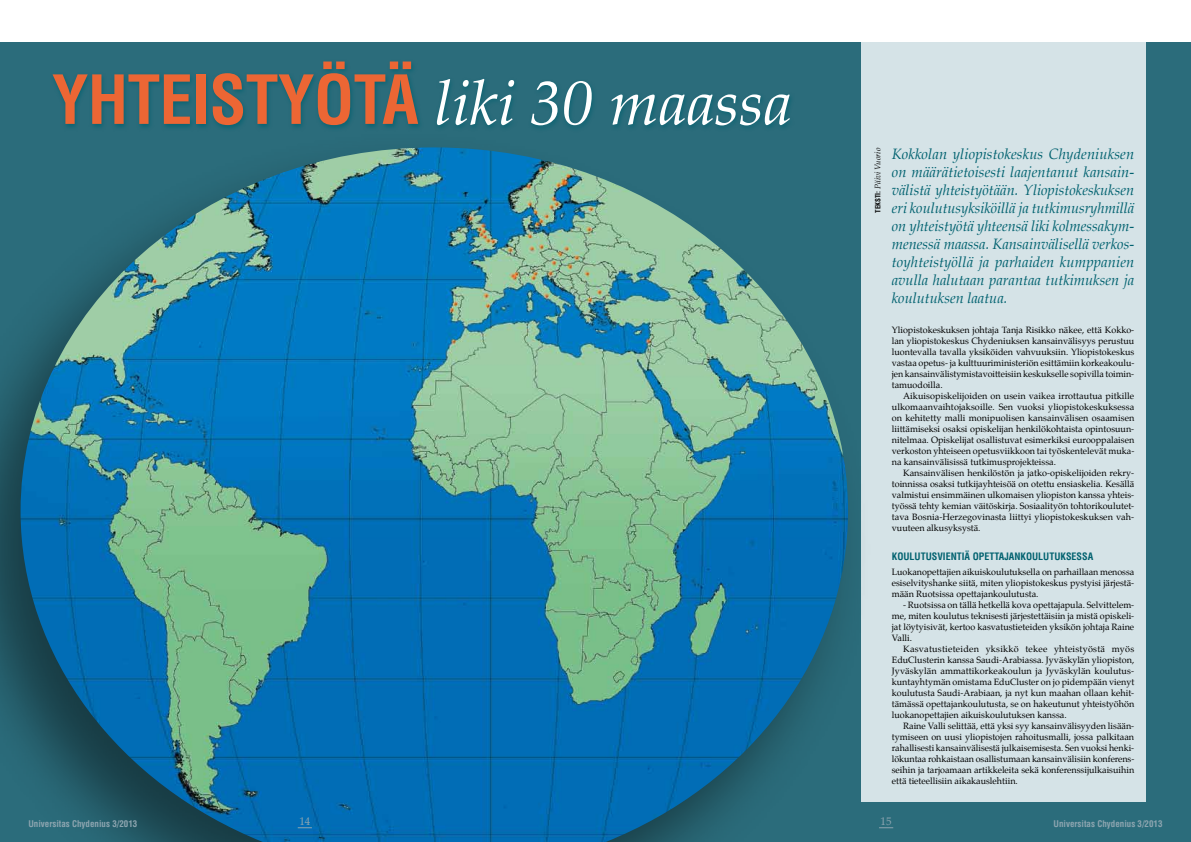
<style>
.page{position:relative;width:1191px;height:842px;background:#fff}
.page>*{position:absolute;margin:0;border:0;box-sizing:border-box;transform-origin:0 0}
.t1{font:700 condensed 66px "Helvetica";color:#ec6634}
.t2{font:italic 63px "Palatino";color:#fff}
.t3{font:italic 14.7px/18px "Palatino";color:#00616f;text-align:justify}
.t4{font:11px "Palatino";color:#8da5b0}
.t5{font:700 condensed 10px "Helvetica";color:#00616f}
.t6{font:9px/11px "Palatino";color:#000;text-align:justify}
.t7{font:700 condensed 9px "Helvetica";color:#8da5b0}
.t8{font:italic 8px "Palatino";color:#000}
.s1{font-family:"Helvetica";font-weight:700;font-style:normal;font-stretch:condensed;font-size:7px}
</style>
<div class="page">
<div style="left:0;top:43px;width:1191px;height:799px;background:#2b6c7b"></div>
<div style="left:860px;top:43px;width:285px;height:759px;background:#d5e3e7"></div>
<div style="left:434px;top:77px;width:361px;height:56px;background:#00616f;opacity:.75"></div>
<div style="left:50px;top:59px;width:374px;height:73px;background:#00616f;opacity:.75"></div>
<div style="left:0;top:128px;width:875px;height:714px;background:#000;opacity:.45"></div>
<img style="left:21px;top:147px;width:827px;height:695px">
<svg style="left:298px;top:827px;width:14px;height:1px"></svg>
<svg style="left:879px;top:827px;width:14px;height:1px"></svg>
<h1 class="t1" style="left:52px;top:58px;width:35px">YHTEISTYÖTÄ</h1>
<h2 class="t2" style="left:434px;top:50px;width:358px">liki 30 maassa</h2>
<p class="t8" style="left:871px;top:213px;width:66px;rotate:-90deg"><span class="s1">Teksti:</span> Päivi Vuorio</p>
<p class="t3" style="left:891px;top:144px;width:244px">Kokkolan yliopistokeskus Chydeniuksen on määrätietoisesti laajentanut kansain&shy;välistä yhteistyötään. Yliopistokeskuksen eri koulutusyksiköillä ja tutkimusryhmillä on yhteistyötä yhteensä liki kolmessakym&shy;menessä maassa. Kansainvälisellä verkos&shy;toyhteistyöllä ja parhaiden kumppanien avulla halutaan parantaa tutkimuksen ja koulutuksen laatua.</p>
<p class="t6" style="left:891px;top:324px;width:244px">Yliopistokeskuksen johtaja Tanja Risikko näkee, että Kokko&shy;lan yliopistokeskus Chydeniuksen kansainvälisyys perustuu luontevalla tavalla yksiköiden vahvuuksiin. Yliopistokeskus vastaa opetus- ja kulttuuriministeriön esittämiin korkeakoulu&shy;jen kansainvälistymistavoitteisiin keskukselle sopivilla toimin&shy;tamuodoilla.</p>
<p class="t6" style="left:891px;top:390px;width:244px;text-indent:11px">Aikuisopiskelijoiden on usein vaikea irrottautua pitkille ulkomaanvaihtojaksoille. Sen vuoksi yliopistokeskuksessa on kehitetty malli monipuolisen kansainvälisen osaamisen liittämiseksi osaksi opiskelijan henkilökohtaista opintosuun&shy;nitelmaa. Opiskelijat osallistuvat esimerkiksi eurooppalaisen verkoston yhteiseen opetusviikkoon tai työskentelevät muka&shy;na kansainvälisissä tutkimusprojekteissa.</p>
<p class="t6" style="left:891px;top:467px;width:244px;text-indent:11px">Kansainvälisen henkilöstön ja jatko-opiskelijoiden rekry&shy;toinnissa osaksi tutkijayhteisöä on otettu ensiaskelia. Kesällä valmistui ensimmäinen ulkomaisen yliopiston kanssa yhteis&shy;työssä tehty kemian väitöskirja. Sosiaalityön tohtorikoulutet&shy;tava Bosnia-Herzegovinasta liittyi yliopistokeskuksen vah&shy;vuuteen alkusyksystä.</p>
<p class="t5" style="left:891px;top:550px;width:203px">Koulutusvientiä opettajankoulutuksessa</p>
<p class="t6" style="left:891px;top:566px;width:244px">Luokanopettajien aikuiskoulutuksella on parhaillaan menossa esiselvityshanke siitä, miten yliopistokeskus pystyisi järjestä&shy;mään Ruotsissa opettajankoulutusta.</p>
<p class="t6" style="left:891px;top:599px;width:244px;text-indent:11px">- Ruotsissa on tällä hetkellä kova opettajapula. Selvittelem&shy;me, miten koulutus teknisesti järjestettäisiin ja mistä opiskeli&shy;jat löytyisivät, kertoo kasvatustieteiden yksikön johtaja Raine Valli.</p>
<p class="t6" style="left:891px;top:643px;width:244px;text-indent:11px">Kasvatustieteiden yksikkö tekee yhteistyöstä myös EduClusterin kanssa Saudi-Arabiassa. Jyväskylän yliopiston, Jyväskylän ammattikorkeakoulun ja Jyväskylän koulutus&shy;kuntayhtymän omistama EduCluster on jo pidempään vienyt koulutusta Saudi-Arabiaan, ja nyt kun maahan ollaan kehit&shy;tämässä opettajankoulutusta, se on hakeutunut yhteistyöhön luokanopettajien aikuiskoulutuksen kanssa.</p>
<p class="t6" style="left:891px;top:720px;width:244px;text-indent:11px">Raine Valli selittää, että yksi syy kansainvälisyyden lisään&shy;tymiseen on uusi yliopistojen rahoitusmalli, jossa palkitaan rahallisesti kansainvälisestä julkaisemisesta. Sen vuoksi henki&shy;lökuntaa rohkaistaan osallistumaan kansainvälisiin konferens&shy;seihin ja tarjoamaan artikkeleita sekä konferenssijulkaisuihin että tieteellisiin aikakauslehtiin.</p>
<p class="t4" style="left:299px;top:812px;width:12px">14</p>
<p class="t4" style="left:880px;top:812px;width:12px">15</p>
<p class="t7" style="left:28px;top:818px;width:110px">Universitas Chydenius 3/2013</p>
<p class="t7" style="left:1053px;top:818px;width:110px">Universitas Chydenius 3/2013</p>
</div>
